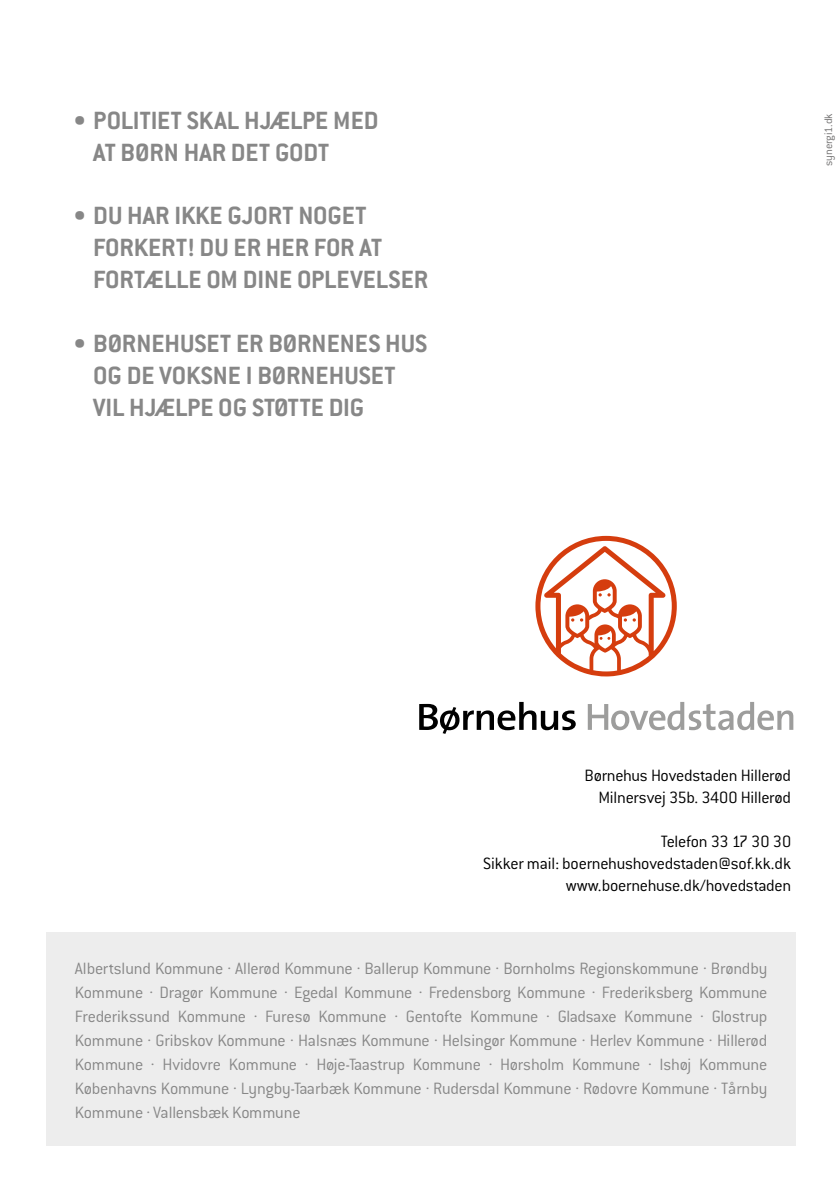
<style>
.page{position:relative;width:840px;height:1191px;background:#fff}
.page>*{position:absolute;margin:0;border:0;box-sizing:border-box;transform-origin:0 0}
.t1{font:700 27.4px/32px "Conduit ITC";color:#878787}
.t2{font:300 18px/24px "Conduit ITC";letter-spacing:-.015em;color:#878787;text-align:justify}
.t3{font:300 18px/22px "Conduit ITC";letter-spacing:-.015em;color:#000;text-align:right}
.t4{font:300 12px "Conduit ITC";letter-spacing:-.005em;color:#706f6f}
</style>
<div class="page">
<div style="left:46px;top:932px;width:749px;height:213px;background:#ededed"></div>
<svg style="left:535px;top:536px;width:141px;height:140px"></svg>
<svg style="left:419px;top:702px;width:156px;height:32px"></svg>
<svg style="left:587px;top:702px;width:205px;height:28px"></svg>
<h1 class="t1" style="left:93px;top:104px;width:287px;text-indent:-19px">• POLITIET SKAL HJÆLPE MED<br>AT BØRN HAR DET GODT</h1>
<h1 class="t1" style="left:93px;top:199px;width:336px;text-indent:-19px">• DU HAR IKKE GJORT NOGET<br>FORKERT! DU ER HER FOR AT<br>FORTÆLLE OM DINE OPLEVELSER</h1>
<h1 class="t1" style="left:93px;top:327px;width:335px;text-indent:-19px">• BØRNEHUSET ER BØRNENES HUS<br>OG DE VOKSNE I BØRNEHUSET<br>VIL HJÆLPE OG STØTTE DIG</h1>
<p class="t4" style="left:821px;top:166px;width:54px;rotate:-90deg">synergi1.dk</p>
<p class="t3" style="left:584px;top:764px;width:208px">Børnehus Hovedstaden Hillerød<br>Milnersvej 35b. 3400 Hillerød</p>
<p class="t3" style="left:483px;top:830px;width:309px">Telefon 33 17 30 30<br>Sikker mail: boernehushovedstaden@sof.kk.dk www.boernehuse.dk/hovedstaden</p>
<p class="t2" style="left:75px;top:957px;width:693px">Albertslund Kommune · Allerød Kommune · Ballerup Kommune · Bornholms Regionskommune · Brøndby Kommune · Dragør Kommune · Egedal Kommune · Fredensborg Kommune · Frederiksberg Kommune Frederikssund Kommune · Furesø Kommune · Gentofte Kommune · Gladsaxe Kommune · Glostrup Kommune · Gribskov Kommune · Halsnæs Kommune · Helsingør Kommune · Herlev Kommune · Hillerød Kommune · Hvidovre Kommune · Høje-Taastrup Kommune · Hørsholm Kommune · Ishøj Kommune Københavns Kommune · Lyngby-Taarbæk Kommune · Rudersdal Kommune · Rødovre Kommune · Tårnby Kommune · Vallensbæk Kommune</p>
</div>
